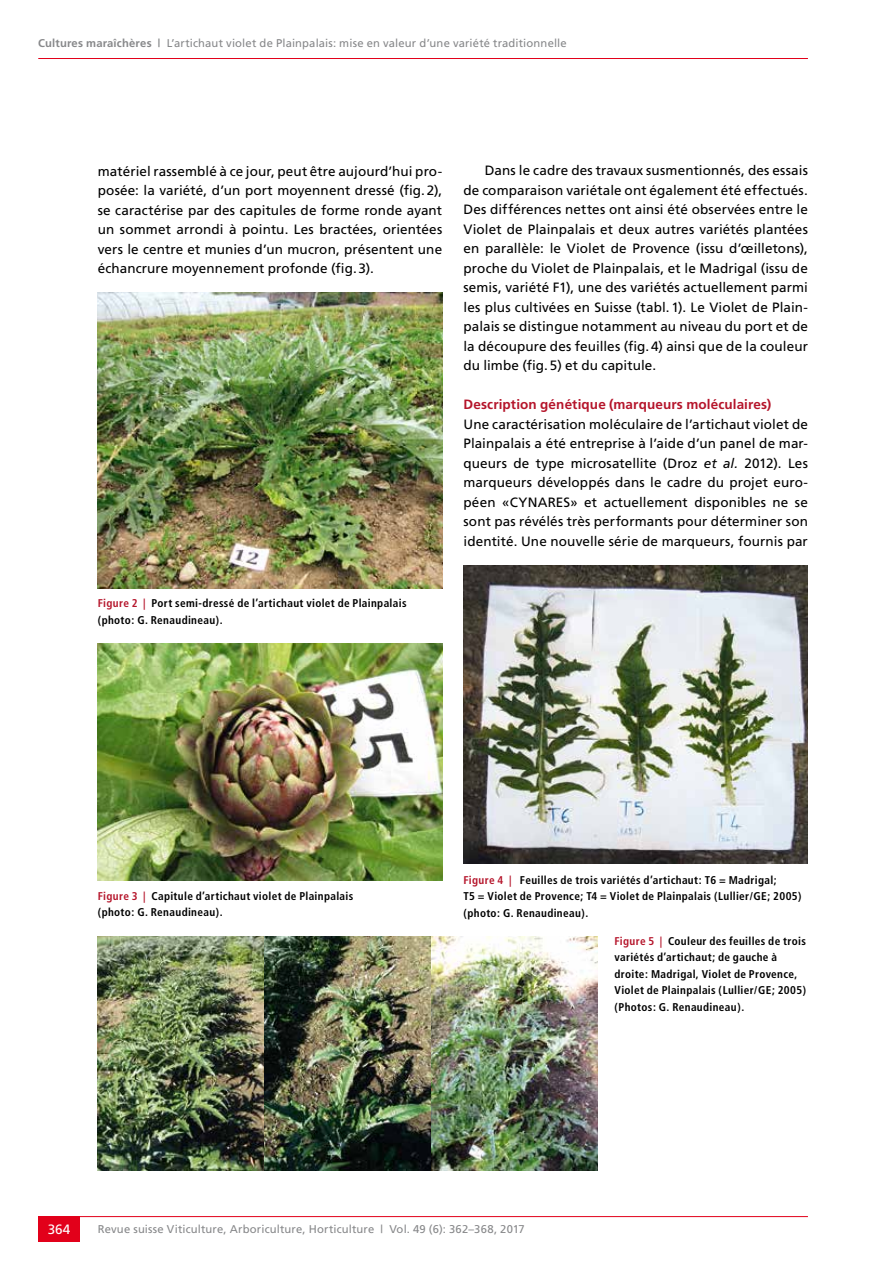
<style>
.page{position:relative;width:893px;height:1263px;background:#fff}
.page>*{position:absolute;margin:0;border:0;box-sizing:border-box;transform-origin:0 0}
.t1{font:13.5px/19.5px "Frutiger";letter-spacing:.005em;color:#000;text-align:justify}
.t2{font:700 13.5px "Frutiger";letter-spacing:.01em;color:#b5152b}
.t3{font:13.5px "Frutiger";color:#fff}
.t4{font:700 condensed 11.25px/16.5px "Frutiger";letter-spacing:.03em;color:#000}
.t5{font:11.25px "Frutiger";letter-spacing:.015em;color:#87888a}
.s1{font-weight:700}
.s2{font-style:italic}
.s3{color:#b5152b}
</style>
<div class="page">
<hr style="left:38px;top:58px;width:770px;height:1px;background:#e2001a">
<hr style="left:38px;top:1216px;width:770px;height:1px;background:#e2001a">
<div style="left:38px;top:1216px;width:42px;height:26px;background:#e2001a"></div>
<img style="left:98px;top:293px;width:344px;height:295px">
<img style="left:98px;top:644px;width:344px;height:237px">
<img style="left:463px;top:566px;width:345px;height:297px">
<img style="left:98px;top:936px;width:334px;height:234px">
<img style="left:265px;top:936px;width:166px;height:234px">
<img style="left:432px;top:936px;width:165px;height:234px">
<p class="t5" style="left:38px;top:37px;width:530px"><span class="s1">Cultures maraîchères |</span> L’artichaut violet de Plainpalais: mise en valeur d’une variété traditionnelle</p>
<p class="t1" style="left:98px;top:161px;width:346px">matériel rassemblé à ce jour, peut être aujourd’hui pro&shy;posée: la variété, d’un port moyennent dressé (fig.2), se caractérise par des capitules de forme ronde ayant un sommet arrondi à pointu. Les bractées, orientées vers le centre et munies d’un mucron, présentent une échancrure moyennement profonde (fig.3).</p>
<p class="t1" style="left:463px;top:161px;width:346px;text-indent:21px">Dans le cadre des travaux susmentionnés, des essais de comparaison variétale ont également été effectués.<br>Des différences nettes ont ainsi été observées entre le Violet de Plainpalais et deux autres variétés plantées en parallèle: le Violet de Provence (issu d’œilletons), proche du Violet de Plainpalais, et le Madrigal (issu de semis, variété F1), une des variétés actuellement parmi les plus cultivées en Suisse (tabl.1). Le Violet de Plain&shy;palais se distingue notamment au niveau du port et de la découpure des feuilles (fig.4) ainsi que de la couleur du limbe (fig.5) et du capitule.</p>
<p class="t2" style="left:463px;top:397px;width:309px">Description génétique (marqueurs moléculaires)</p>
<p class="t1" style="left:463px;top:414px;width:346px">Une caractérisation moléculaire de l’artichaut violet de Plainpalais a été entreprise à l’aide d’un panel de mar&shy;queurs de type microsatellite (Droz <span class="s2">et al.</span> 2012). Les marqueurs développés dans le cadre du projet euro&shy;péen «CYNARES» et actuellement disponibles ne se sont pas révélés très performants pour déterminer son identité. Une nouvelle série de marqueurs, fournis par</p>
<p class="t4" style="left:98px;top:595px;width:310px"><span class="s3">Figure 2 |</span> Port semi-dressé de l’artichaut violet de Plainpalais (photo: G. Renaudineau).</p>
<p class="t4" style="left:98px;top:888px;width:257px"><span class="s3">Figure 3 |</span> Capitule d’artichaut violet de Plainpalais (photo: G. Renaudineau).</p>
<p class="t4" style="left:463px;top:871px;width:340px"><span class="s3">Figure 4 |</span> Feuilles de trois variétés d’artichaut: T6 = Madrigal;<br>T5 = Violet de Provence; T4 = Violet de Plainpalais (Lullier/GE; 2005) (photo: G. Renaudineau).</p>
<p class="t4" style="left:614px;top:932px;width:193px"><span class="s3">Figure 5 |</span> Couleur des feuilles de trois variétés d’artichaut; de gauche à droite: Madrigal, Violet de Provence, Violet de Plainpalais (Lullier/GE; 2005) (Photos: G. Renaudineau).</p>
<p class="t3" style="left:48px;top:1221px;width:24px">364</p>
<p class="t5" style="left:98px;top:1223px;width:429px">Revue suisse Viticulture, Arboriculture, Horticulture | Vol. 49 (6): 362–368, 2017</p>
</div>
